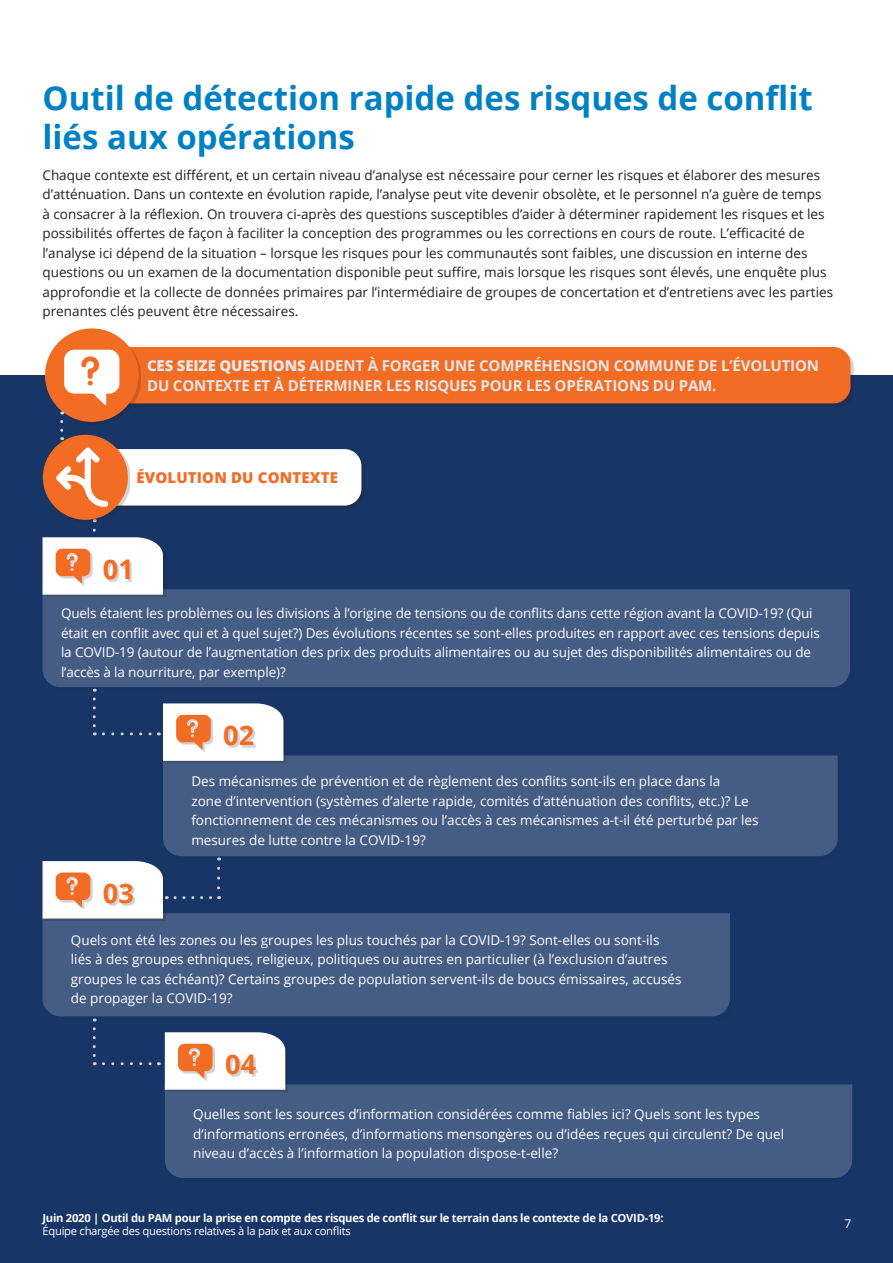
<style>
.page{position:relative;width:893px;height:1263px;background:#fff}
.page>*{position:absolute;margin:0;border:0;box-sizing:border-box;transform-origin:0 0}
.t1{font:700 33px/39.6px "Open Sans";color:#0081c4}
.t2{font:700 27px "Open Sans";letter-spacing:.01em;color:#f36c24}
.t3{font:700 15px/19.5px "Open Sans";letter-spacing:-.01em;color:#e6e7e9}
.t4{font:800 15px "Open Sans";letter-spacing:.01em;color:#f36c24}
.t5{font:13.5px/19.5px "Open Sans";color:#fff}
.t6{font:13.5px/19.5px "Open Sans";color:#231f20}
.t7{font:12px "Open Sans";color:#fff}
.t8{font:700 11.25px "Open Sans";letter-spacing:-.025em;color:#fff}
.t9{font:11.25px "Open Sans";letter-spacing:-.025em;color:#fff}
.s1{font-weight:800}
</style>
<div class="page">
<div style="left:0;top:375px;width:893px;height:888px;background:#183567"></div>
<svg style="left:93px;top:699px;width:3px;height:36px"></svg>
<svg style="left:93px;top:1029px;width:3px;height:36px"></svg>
<svg style="left:103px;top:1062px;width:56px;height:3px"></svg>
<div style="left:51px;top:350px;width:802px;height:57px;background:#231f20;opacity:.2"></div>
<div style="left:48px;top:347px;width:802px;height:56px;background:#f36c24;border-radius:17px"></div>
<div style="left:47px;top:331px;width:94px;height:93px;background:#231f20;opacity:.2"></div>
<div style="left:45px;top:328px;width:94px;height:94px;background:#f36c24;border-radius:50%"></div>
<svg style="left:64px;top:350px;width:55px;height:55px"></svg>
<div style="left:43px;top:589px;width:807px;height:98px;background:#455c84"></div>
<div style="left:45px;top:539px;width:120px;height:58px;background:#231f20;opacity:.2"></div>
<svg style="left:43px;top:530px;width:120px;height:65px"></svg>
<div style="left:45px;top:916px;width:688px;height:103px;background:#231f20;opacity:.15"></div>
<div style="left:43px;top:913px;width:687px;height:103px;background:#455c84"></div>
<div style="left:45px;top:863px;width:120px;height:58px;background:#231f20;opacity:.2"></div>
<div style="left:163px;top:755px;width:675px;height:101px;background:#455c84"></div>
<div style="left:165px;top:706px;width:121px;height:57px;background:#231f20;opacity:.2"></div>
<svg style="left:103px;top:703px;width:180px;height:58px"></svg>
<svg style="left:60px;top:421px;width:3px;height:11px"></svg>
<svg style="left:43px;top:861px;width:124px;height:57px"></svg>
<svg style="left:175px;top:896px;width:45px;height:3px"></svg>
<svg style="left:217px;top:857px;width:3px;height:31px"></svg>
<div style="left:165px;top:1084px;width:687px;height:94px;background:#455c84"></div>
<div style="left:167px;top:1034px;width:121px;height:58px;background:#231f20;opacity:.2"></div>
<svg style="left:165px;top:1032px;width:120px;height:58px"></svg>
<div style="left:51px;top:452px;width:314px;height:57px;background:#231f20;opacity:.2"></div>
<div style="left:48px;top:449px;width:313px;height:57px;background:#fff;border-radius:17px"></div>
<div style="left:45px;top:437px;width:85px;height:85px;background:#231f20;opacity:.2"></div>
<div style="left:43px;top:435px;width:85px;height:85px;background:#f36c24;border-radius:50%"></div>
<svg style="left:56px;top:448px;width:52px;height:59px"></svg>
<h1 class="t1" style="left:43px;top:77px;width:772px">Outil de détection rapide des risques de conflit liés aux opérations</h1>
<p class="t6" style="left:43px;top:165px;width:792px">Chaque contexte est différent, et un certain niveau d’analyse est nécessaire pour cerner les risques et élaborer des mesures d’atténuation. Dans un contexte en évolution rapide, l’analyse peut vite devenir obsolète, et le personnel n’a guère de temps<br>à consacrer à la réflexion. On trouvera ci-après des questions susceptibles d’aider à déterminer rapidement les risques et les possibilités offertes de façon à faciliter la conception des programmes ou les corrections en cours de route. L’efficacité de l’analyse ici dépend de la situation – lorsque les risques pour les communautés sont faibles, une discussion en interne des questions ou un examen de la documentation disponible peut suffire, mais lorsque les risques sont élevés, une enquête plus approfondie et la collecte de données primaires par l’intermédiaire de groupes de concertation et d’entretiens avec les parties prenantes clés peuvent être nécessaires.</p>
<p class="t3" style="left:147px;top:356px;width:673px"><span class="s1">CES SEIZE QUESTIONS</span> AIDENT À FORGER UNE COMPRÉHENSION COMMUNE DE L’ÉVOLUTION<br>DU CONTEXTE ET À DÉTERMINER LES RISQUES POUR LES OPÉRATIONS DU PAM.</p>
<p class="t4" style="left:136px;top:466px;width:203px">ÉVOLUTION DU CONTEXTE</p>
<h2 class="t2" style="left:103px;top:550px;width:33px">01</h2>
<p class="t5" style="left:61px;top:603px;width:760px">Quels étaient les problèmes ou les divisions à l’origine de tensions ou de conflits dans cette région avant la COVID-19? (Qui était en conflit avec qui et à quel sujet?) Des évolutions récentes se sont-elles produites en rapport avec ces tensions depuis la COVID-19 (autour de l’augmentation des prix des produits alimentaires ou au sujet des disponibilités alimentaires ou de l’accès à la nourriture, par exemple)?</p>
<h2 class="t2" style="left:223px;top:716px;width:33px">02</h2>
<h2 class="t2" style="left:103px;top:874px;width:33px">03</h2>
<p class="t5" style="left:191px;top:771px;width:569px">Des mécanismes de prévention et de règlement des conflits sont-ils en place dans la<br>zone d’intervention (systèmes d’alerte rapide, comités d’atténuation des conflits, etc.)? Le fonctionnement de ces mécanismes ou l’accès à ces mécanismes a-t-il été perturbé par les mesures de lutte contre la COVID-19?</p>
<p class="t5" style="left:71px;top:930px;width:612px">Quels ont été les zones ou les groupes les plus touchés par la COVID-19? Sont-elles ou sont-ils liés à des groupes ethniques, religieux, politiques ou autres en particulier (à l’exclusion d’autres groupes le cas échéant)? Certains groupes de population servent-ils de boucs émissaires, accusés de propager la COVID-19?</p>
<h2 class="t2" style="left:225px;top:1045px;width:33px">04</h2>
<p class="t5" style="left:193px;top:1104px;width:593px">Quelles sont les sources d’information considérées comme fiables ici? Quels sont les types d’informations erronées, d’informations mensongères ou d’idées reçues qui circulent? De quel niveau d’accès à l’information la population dispose-t-elle?</p>
<p class="t8" style="left:43px;top:1209px;width:623px">Juin 2020 | Outil du PAM pour la prise en compte des risques de conflit sur le terrain dans le contexte de la COVID-19:</p>
<p class="t9" style="left:43px;top:1223px;width:310px">Équipe chargée des questions relatives à la paix et aux conflits</p>
<p class="t7" style="left:844px;top:1215px;width:8px">7</p>
</div>
